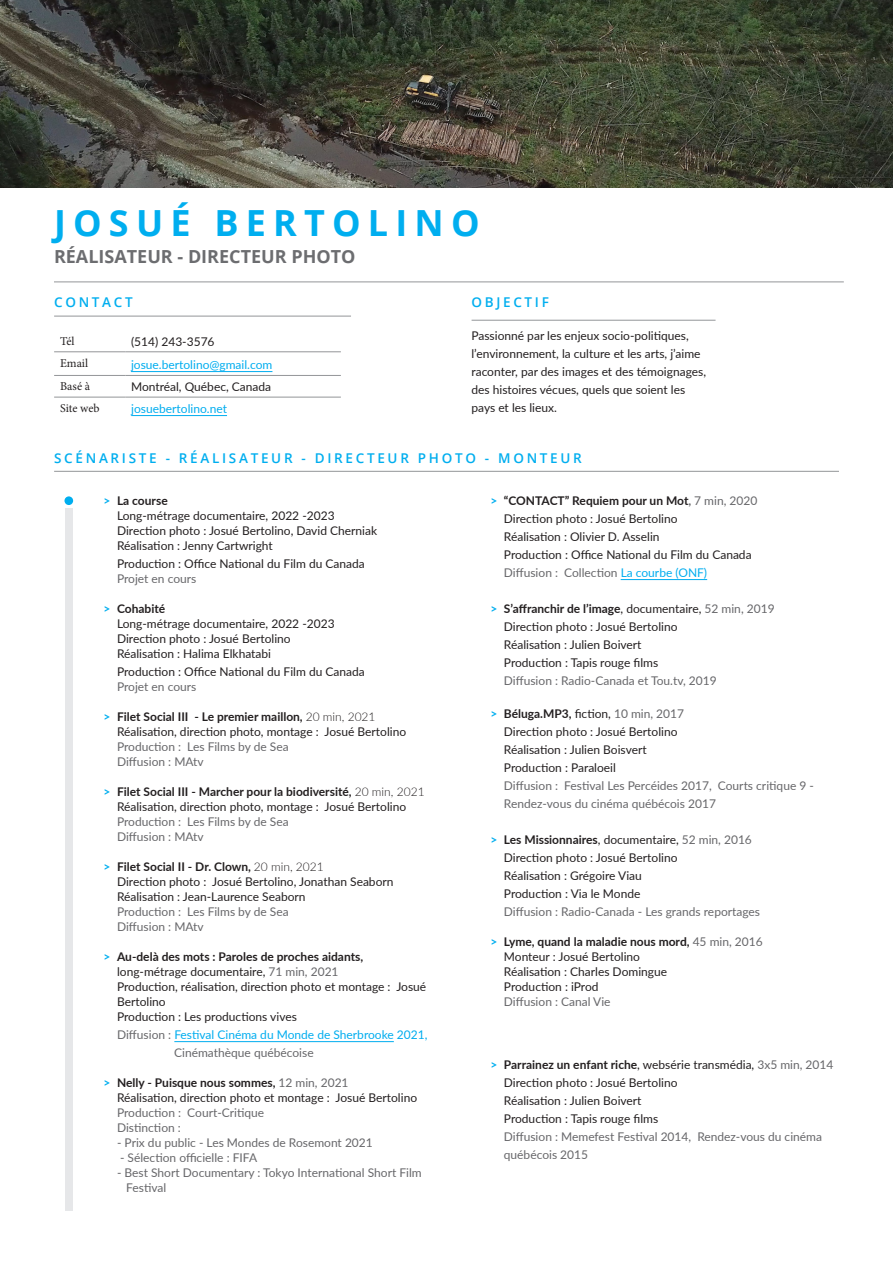
<style>
.page{position:relative;width:893px;height:1263px;background:#fff}
.page>*{position:absolute;margin:0;border:0;box-sizing:border-box;transform-origin:0 0}
.t1{font:700 36px "Open Sans";letter-spacing:.2em;color:#00aeef}
.Place___Time{font:700 18px "Open Sans";color:#6c6d70}
.t2{font:600 13.5px "Open Sans";letter-spacing:.2em;color:#00aeef}
.Body{font:12px/15px "Lato";color:#231f20}
.t3{font:12px/18px "Lato";color:#67676a}
.Body-2{font:12px/18px "Lato";color:#00adef}
.Position{font:12px "Minion Pro";letter-spacing:-.005em;color:#231f20}
.s1{font-weight:700;color:#00aeef}
.s2{font-weight:700}
.s3{color:#67676a}
.s4{font-weight:300}
.s5{font-weight:700;color:#67676a}
.s6{color:#00adef}
.s7{font-weight:700;color:#231f20}
.s8{color:#231f20}
</style>
<div class="page">
<hr style="left:54px;top:351px;width:71px;height:1px;background:#939598">
<hr style="left:125px;top:351px;width:216px;height:1px;background:#939598">
<hr style="left:54px;top:375px;width:71px;height:1px;background:#939598">
<hr style="left:125px;top:375px;width:216px;height:1px;background:#939598">
<hr style="left:54px;top:397px;width:71px;height:1px;background:#939598">
<hr style="left:125px;top:397px;width:216px;height:1px;background:#939598">
<hr style="left:131px;top:415px;width:96px;height:1px;background:#00adef">
<hr style="left:174px;top:1041px;width:220px;height:1px;background:#00adef">
<hr style="left:621px;top:579px;width:86px;height:1px;background:#00adef">
<div style="left:64px;top:496px;width:9px;height:9px;background:#00aeef;border-radius:50%"></div>
<div style="left:65px;top:508px;width:8px;height:702px;background:#e6e7e9"></div>
<hr style="left:54px;top:316px;width:297px;height:1px;background:#939598">
<hr style="left:472px;top:320px;width:243px;height:1px;background:#939598">
<hr style="left:54px;top:471px;width:785px;height:1px;background:#939598">
<hr style="left:54px;top:281px;width:790px;height:1px;background:#939598">
<hr style="left:131px;top:371px;width:141px;height:1px;background:#00adef">
<img style="left:0;top:0;width:893px;height:188px">
<p class="t1" style="left:54px;top:198px;width:427px">JOSUÉ BERTOLINO</p>
<p class="Place___Time" style="left:54px;top:244px;width:303px">RÉALISATEUR - DIRECTEUR PHOTO</p>
<p class="t2" style="left:54px;top:293px;width:80px">CONTACT</p>
<p class="t2" style="left:471px;top:293px;width:79px">OBJECTIF</p>
<p class="Position" style="left:60px;top:333px;width:16px">Tél</p>
<p class="Position" style="left:60px;top:355px;width:30px">Email</p>
<p class="Position" style="left:60px;top:378px;width:31px">Basé à</p>
<p class="Position" style="left:60px;top:400px;width:41px">Site web</p>
<p class="Body-2" style="left:131px;top:399px;width:97px">josuebertolino.net</p>
<p class="Body" style="left:131px;top:334px;width:85px">(514) 243-3576</p>
<p class="Body-2" style="left:131px;top:355px;width:143px">josue.bertolino@gmail.com</p>
<p class="Body" style="left:131px;top:379px;width:142px">Montréal, Québec, Canada</p>
<p class="Body" style="left:471px;top:326px;width:236px;line-height:18px">Passionné par les enjeux socio-politiques, l’environnement, la culture et les arts, j’aime raconter, par des images et des témoignages, des histoires vécues, quels que soient les pays et les lieux.</p>
<p class="t2" style="left:54px;top:448px;width:529px">SCÉNARISTE - RÉALISATEUR - DIRECTEUR PHOTO - MONTEUR</p>
<p class="Body" style="left:117px;top:492px;width:262px;text-indent:-14px"><span class="s1">&gt;</span> <span class="s2">La course<br></span>Long-métrage documentaire, 2022 -2023<br>Direction photo : Josué Bertolino, David Cherniak Réalisation : Jenny Cartwright</p>
<p class="Body" style="left:117px;top:555px;width:249px">Production : Office National du Film du Canada<br><span class="s3">Projet en cours</span></p>
<p class="Body" style="left:117px;top:600px;width:219px;text-indent:-14px"><span class="s1">&gt;</span> <span class="s2">Cohabité<br></span>Long-métrage documentaire, 2022 -2023<br>Direction photo : Josué Bertolino<br>Réalisation : Halima Elkhatabi</p>
<p class="Body" style="left:117px;top:663px;width:249px">Production : Office National du Film du Canada<br><span class="s3">Projet en cours</span></p>
<p class="Body" style="left:117px;top:708px;width:291px;text-indent:-14px"><span class="s1">&gt;</span> <span class="s2">Filet Social III - Le premier maillon,</span> <span class="s4">20 min, 2021<br></span>Réalisation, direction photo, montage : Josué Bertolino <span class="s3">Production : Les Films by de Sea<br>Diffusion : MAtv</span></p>
<p class="Body" style="left:117px;top:783px;width:309px;text-indent:-14px"><span class="s1">&gt;</span> <span class="s2">Filet Social III - Marcher pour la biodiversité,</span> <span class="s4">20 min, 2021<br></span>Réalisation, direction photo, montage : Josué Bertolino <span class="s3">Production : Les Films by de Sea<br>Diffusion : MAtv</span></p>
<p class="Body" style="left:117px;top:858px;width:278px;text-indent:-14px"><span class="s1">&gt;</span> <span class="s2">Filet Social II - Dr. Clown,</span> <span class="s4">20 min, 2021<br></span>Direction photo : Josué Bertolino, Jonathan Seaborn Réalisation : Jean-Laurence Seaborn<br><span class="s3">Production : Les Films by de Sea<br>Diffusion : MAtv</span></p>
<p class="Body" style="left:117px;top:948px;width:311px;text-indent:-14px"><span class="s1">&gt;</span> <span class="s2">Au-delà des mots : Paroles de proches aidants, </span>long-métrage documentaire, <span class="s3">71 min, 2021<br></span>Production, réalisation, direction photo et montage : Josué Bertolino<br>Production : Les productions vives</p>
<p class="Body-2" style="left:174px;top:1025px;width:255px;text-indent:-57px"><span class="s3">Diffusion :</span> Festival Cinéma du Monde de Sherbrooke 2021,<br><span class="s3">Cinémathèque québécoise</span></p>
<p class="Body" style="left:117px;top:1074px;width:302px;text-indent:-14px"><span class="s1">&gt;</span> <span class="s2">Nelly - Puisque nous sommes,</span> <span class="s3">12 min, 2021<br></span>Réalisation, direction photo et montage : Josué Bertolino <span class="s3">Production : Court-Critique<br>Distinction :</span></p>
<p class="t3" style="left:117px;top:1133px;width:257px">- Prix du public - Les Mondes de Rosemont 2021</p>
<p class="t3" style="left:120px;top:1148px;width:138px">- Sélection officielle : FIFA</p>
<p class="t3" style="left:126px;top:1164px;width:297px;line-height:15px;text-indent:-9px">- Best Short Documentary : Tokyo International Short Film<br>Festival</p>
<p class="Body" style="left:504px;top:491px;width:255px;line-height:18px;text-indent:-14px"><span class="s1">&gt;</span> <span class="s2">“CONTACT” Requiem pour un Mot</span><span class="s5">,</span> <span class="s3">7 min, 2020<br></span>Direction photo : Josué Bertolino<br>Réalisation : Olivier D. Asselin<br>Production : Office National du Film du Canada <span class="s3">Diffusion : Collection</span> <span class="s6">La courbe (ONF)</span></p>
<p class="Body" style="left:504px;top:599px;width:272px;line-height:18px;text-indent:-14px"><span class="s1">&gt;</span> <span class="s2">S’affranchir de l’image</span>, documentaire, <span class="s3">52 min, 2019<br></span>Direction photo : Josué Bertolino<br>Réalisation : Julien Boivert<br>Production : Tapis rouge films<br><span class="s3">Diffusion : Radio-Canada et Tou.tv, 2019</span></p>
<p class="t3" style="left:504px;top:704px;width:311px;text-indent:-14px"><span class="s1">&gt;</span> <span class="s7">Béluga.MP3,</span> <span class="s8">fiction,</span> 10 min, 2017<br><span class="s8">Direction photo : Josué Bertolino<br>Réalisation : Julien Boisvert<br>Production : Paraloeil<br></span>Diffusion : Festival Les Percéides 2017, Courts critique 9 - Rendez-vous du cinéma québécois 2017</p>
<p class="Body" style="left:504px;top:830px;width:258px;line-height:18px;text-indent:-14px"><span class="s1">&gt;</span> <span class="s2">Les Missionnaires</span>, documentaire, <span class="s3">52 min, 2016<br></span>Direction photo : Josué Bertolino<br>Réalisation : Grégoire Viau<br>Production : Via le Monde<br><span class="s3">Diffusion : Radio-Canada - Les grands reportages</span></p>
<p class="Body" style="left:504px;top:933px;width:260px;text-indent:-14px"><span class="s1">&gt;</span> <span class="s2">Lyme, quand la maladie nous mord,</span> <span class="s3">45 min, 2016<br></span>Monteur : Josué Bertolino<br>Réalisation : Charles Domingue<br>Production : iProd<br><span class="s3">Diffusion : Canal Vie</span></p>
<p class="Body" style="left:504px;top:1055px;width:331px;line-height:18px;text-indent:-14px"><span class="s1">&gt;</span> <span class="s2">Parrainez un enfant riche</span>, websérie transmédia, <span class="s3">3x5 min, 2014<br></span>Direction photo : Josué Bertolino<br>Réalisation : Julien Boivert<br>Production : Tapis rouge films<br><span class="s3">Diffusion : Memefest Festival 2014, Rendez-vous du cinéma québécois 2015</span></p>
</div>
